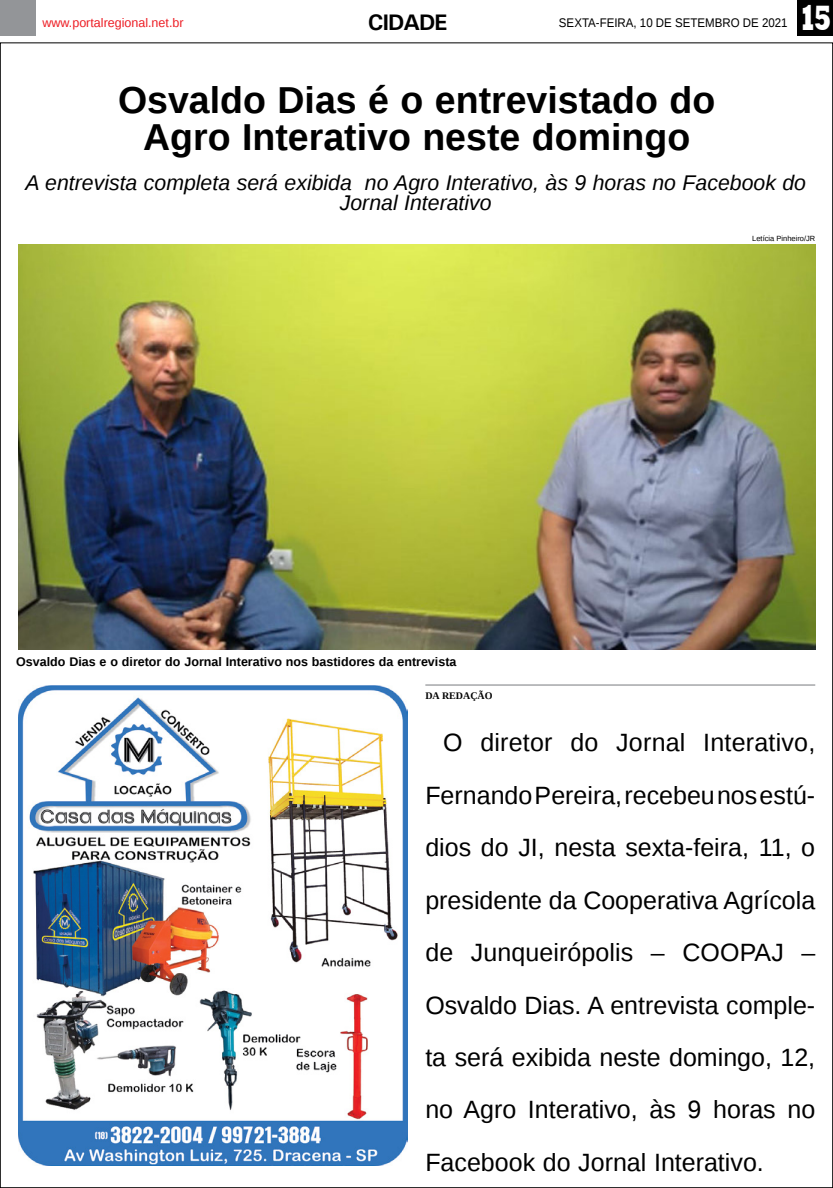
<style>
.page{position:relative;width:833px;height:1188px;background:#fff}
.page>*{position:absolute;margin:0;border:0;box-sizing:border-box;transform-origin:0 0}
.TÍTULO{font:700 37.5px/37.5px "Liberation Sans";color:#000;text-align:center}
.t1{font:800 36.12px "Rockwell";color:#fff;scale:.7 1}
.MATÉRIA{font:25px/52.5px "Liberation Sans";color:#000;text-align:justify}
.TITULO_PG{font:700 22.5px "Univers";letter-spacing:-.04em;color:#000}
.LINHA_FINA{font:italic 21.25px/20px "Liberation Sans";color:#000;text-align:center}
.LEGENDA{font:700 12.5px "Liberation Sans";color:#000}
.DATA_PG{font:12.5px "Liberation Sans";color:#000;scale:.92 1}
.DATA_PG-2{font:12.5px "Liberation Sans";color:#ed1d24}
.CRÉDITO_NOME{font:700 10px "Liberation Serif";color:#000}
.CRÉDITO_FOTO{font:7.5px "Liberation Sans";color:#000}
</style>
<div class="page">
<div style="left:0;top:0;width:36px;height:35px;background:#939598"></div>
<div style="left:797px;top:0;width:36px;height:35px;background:#000"></div>
<img style="left:18px;top:685px;width:390px;height:480px">
<img style="left:18px;top:244px;width:797px;height:405px">
<hr style="left:425px;top:684px;width:390px;height:1px;background:#939598">
<p class="DATA_PG-2" style="left:43px;top:15px;width:143px">www.portalregional.net.br</p>
<p class="TITULO_PG" style="left:368px;top:9px;width:81px">CIDADE</p>
<p class="DATA_PG" style="left:559px;top:15px;width:250px">SEXTA-FEIRA, 10 DE SETEMBRO DE 2021</p>
<p class="t1" style="left:799px;top:-3px;width:48px">15</p>
<p class="TÍTULO" style="left:118px;top:80px;width:599px">Osvaldo Dias é o entrevistado do<br>Agro Interativo neste domingo</p>
<p class="LINHA_FINA" style="left:25px;top:172px;width:782px">A entrevista completa será exibida no Agro Interativo, às 9 horas no Facebook do<br>Jornal Interativo</p>
<p class="LEGENDA" style="left:16px;top:653px;width:442px">Osvaldo Dias e o diretor do Jornal Interativo nos bastidores da entrevista</p>
<p class="CRÉDITO_FOTO" style="left:752px;top:234px;width:64px">Letícia Pinheiro/JR</p>
<p class="CRÉDITO_NOME" style="left:425px;top:688px;width:69px">DA REDAÇÃO</p>
<p class="MATÉRIA" style="left:425px;top:717px;width:391px;text-indent:18px">O diretor do Jornal Interativo, Fernando Pereira, recebeu nos estú&shy;dios do JI, nesta sexta-feira, 11, o presidente da Cooperativa Agrícola de Junqueirópolis – COOPAJ – Osvaldo Dias. A entrevista comple&shy;ta será exibida neste domingo, 12, no Agro Interativo, às 9 horas no Facebook do Jornal Interativo.</p>
</div>
